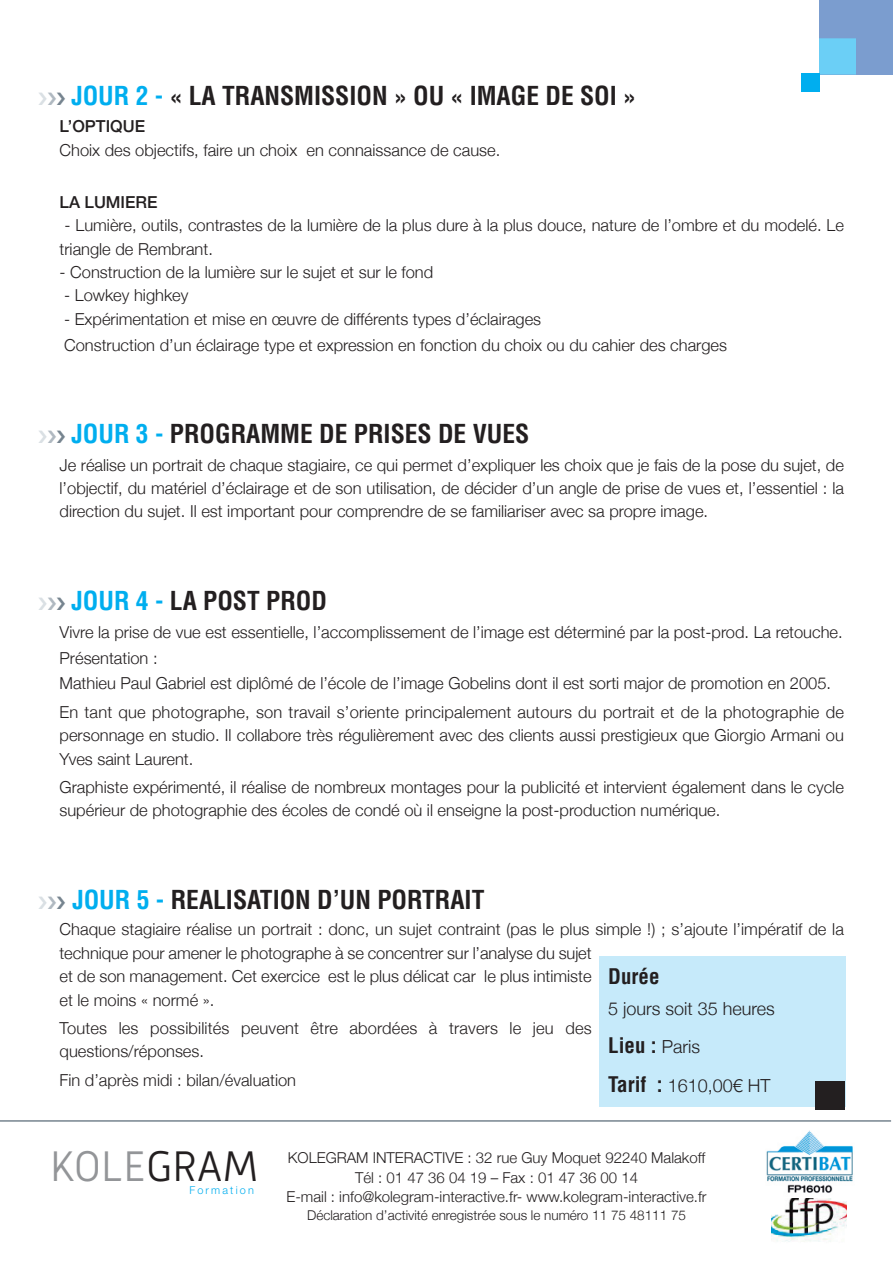
<style>
.page{position:relative;width:893px;height:1263px;background:#fff}
.page>*{position:absolute;margin:0;border:0;box-sizing:border-box;transform-origin:0 0}
.t1{font:300 43.8px "Mic 32 New";color:#939598}
.t2{font:700 condensed 25.5px "Helvetica";color:#231f20}
.t3{font:700 condensed 21px "Helvetica";color:#231f20}
.t4{font:300 18px "Helvetica Neue";color:#231f20}
.t5{font:300 16.5px/23.4px "Helvetica Neue";color:#231f20}
.t6{font:500 16.5px "Helvetica Neue";color:#231f20}
.t7{font:300 15px/19.5px "Helvetica Neue";color:#231f20;text-align:center}
.t8{font:300 13.5px "Helvetica Neue";color:#231f20}
.t9{font:300 10.95px "Helvetica Neue";letter-spacing:.2em;color:#00aeef}
.s1{color:#00aeef}
.s2{font-family:"Helvetica Neue";font-weight:300;font-stretch:normal;font-size:18px}
.s3{font-family:"Helvetica";font-weight:700;font-stretch:condensed;font-size:21px}
.s4{color:#231f20}
</style>
<div class="page">
<div style="left:599px;top:957px;width:247px;height:150px;background:#c6eafa"></div>
<div style="left:815px;top:1081px;width:29px;height:29px;background:#231f20"></div>
<div style="left:819px;top:0;width:74px;height:74px;background:#7b9dcf"></div>
<div style="left:819px;top:38px;width:37px;height:37px;background:#6bcff6"></div>
<div style="left:801px;top:74px;width:18px;height:18px;background:#00aeef"></div>
<hr style="left:0;top:1120px;width:891px;height:2px;background:#76848f">
<img style="left:771px;top:1198px;width:75px;height:44px">
<img style="left:766px;top:1130px;width:87px;height:63px">
<h2 class="t2" style="left:71px;top:81px;width:566px"><span class="s1">JOUR 2 -</span> « LA TRANSMISSION » OU « IMAGE DE SOI »</h2>
<p class="t6" style="left:60px;top:116px;width:87px">L’OPTIQUE</p>
<p class="t5" style="left:60px;top:138px;width:442px">Choix des objectifs, faire un choix en connaissance de cause.</p>
<p class="t6" style="left:60px;top:192px;width:100px">LA LUMIERE</p>
<p class="t5" style="left:60px;top:213px;width:786px">- Lumière, outils, contrastes de la lumière de la plus dure à la plus douce, nature de l’ombre et du modelé. Le triangle de Rembrant.</p>
<p class="t5" style="left:60px;top:260px;width:375px">- Construction de la lumière sur le sujet et sur le fond</p>
<p class="t5" style="left:64px;top:283px;width:126px">- Lowkey highkey</p>
<p class="t5" style="left:64px;top:306px;width:664px;line-height:26px">- Expérimentation et mise en œuvre de différents types d’éclairages<br>Construction d’un éclairage type et expression en fonction du choix ou du cahier des charges</p>
<h2 class="t2" style="left:72px;top:419px;width:459px"><span class="s1">JOUR 3 -</span> PROGRAMME DE PRISES DE VUES</h2>
<p class="t5" style="left:60px;top:453px;width:786px;text-align:justify">Je réalise un portrait de chaque stagiaire, ce qui permet d’expliquer les choix que je fais de la pose du sujet, de l’objectif, du matériel d’éclairage et de son utilisation, de décider d’un angle de prise de vues et, l’essentiel : la direction du sujet. Il est important pour comprendre de se familiariser avec sa propre image.</p>
<h2 class="t2" style="left:72px;top:586px;width:257px"><span class="s1">JOUR 4 -</span> LA POST PROD</h2>
<p class="t5" style="left:60px;top:618px;width:785px;line-height:26px">Vivre la prise de vue est essentielle, l’accomplissement de l’image est déterminé par la post-prod. La retouche.<br>Présentation :<br>Mathieu Paul Gabriel est diplômé de l’école de l’image Gobelins dont il est sorti major de promotion en 2005.</p>
<p class="t5" style="left:60px;top:700px;width:786px;text-align:justify">En tant que photographe, son travail s’oriente principalement autours du portrait et de la photographie de personnage en studio. Il collabore très régulièrement avec des clients aussi prestigieux que Giorgio Armani ou Yves saint Laurent.</p>
<p class="t5" style="left:60px;top:775px;width:786px">Graphiste expérimenté, il réalise de nombreux montages pour la publicité et intervient également dans le cycle supérieur de photographie des écoles de condé où il enseigne la post-production numérique.</p>
<h2 class="t2" style="left:72px;top:885px;width:413px"><span class="s1">JOUR 5 -</span> REALISATION D’UN PORTRAIT</h2>
<p class="t5" style="left:60px;top:917px;width:786px">Chaque stagiaire réalise un portrait : donc, un sujet contraint (pas le plus simple !) ; s’ajoute l’impératif de la technique pour amener le photographe à se concentrer sur l’analyse du sujet<br>et de son management. Cet exercice est le plus délicat car le plus intimiste<br>et le moins « normé ».</p>
<p class="t5" style="left:60px;top:1016px;width:534px">Toutes les possibilités peuvent être abordées à travers le jeu des questions/réponses.</p>
<p class="t5" style="left:60px;top:1068px;width:238px">Fin d’après midi : bilan/évaluation</p>
<p class="t3" style="left:608px;top:964px;width:53px">Durée</p>
<p class="t4" style="left:608px;top:997px;width:168px">5 jours soit 35 heures</p>
<p class="t3" style="left:608px;top:1033px;width:93px">Lieu : <span class="s2">Paris</span></p>
<p class="t4" style="left:608px;top:1074px;width:164px"><span class="s3">Tarif :</span> 1610,00€ HT</p>
<h1 class="t1" style="left:50px;top:1149px;width:210px">KOLE<span class="s4">GRAM</span></h1>
<p class="t9" style="left:189px;top:1186px;width:66px">Formation</p>
<p class="t7" style="left:286px;top:1148px;width:422px">KOLEGRAM INTERACTIVE : 32 rue Guy Moquet 92240 Malakoff<br>Tél : 01 47 36 04 19 – Fax : 01 47 36 00 14<br>E-mail : info@kolegram-interactive.fr- www.kolegram-interactive.fr</p>
<p class="t8" style="left:307px;top:1207px;width:380px">Déclaration d’activité enregistrée sous le numéro 11 75 48111 75</p>
</div>
